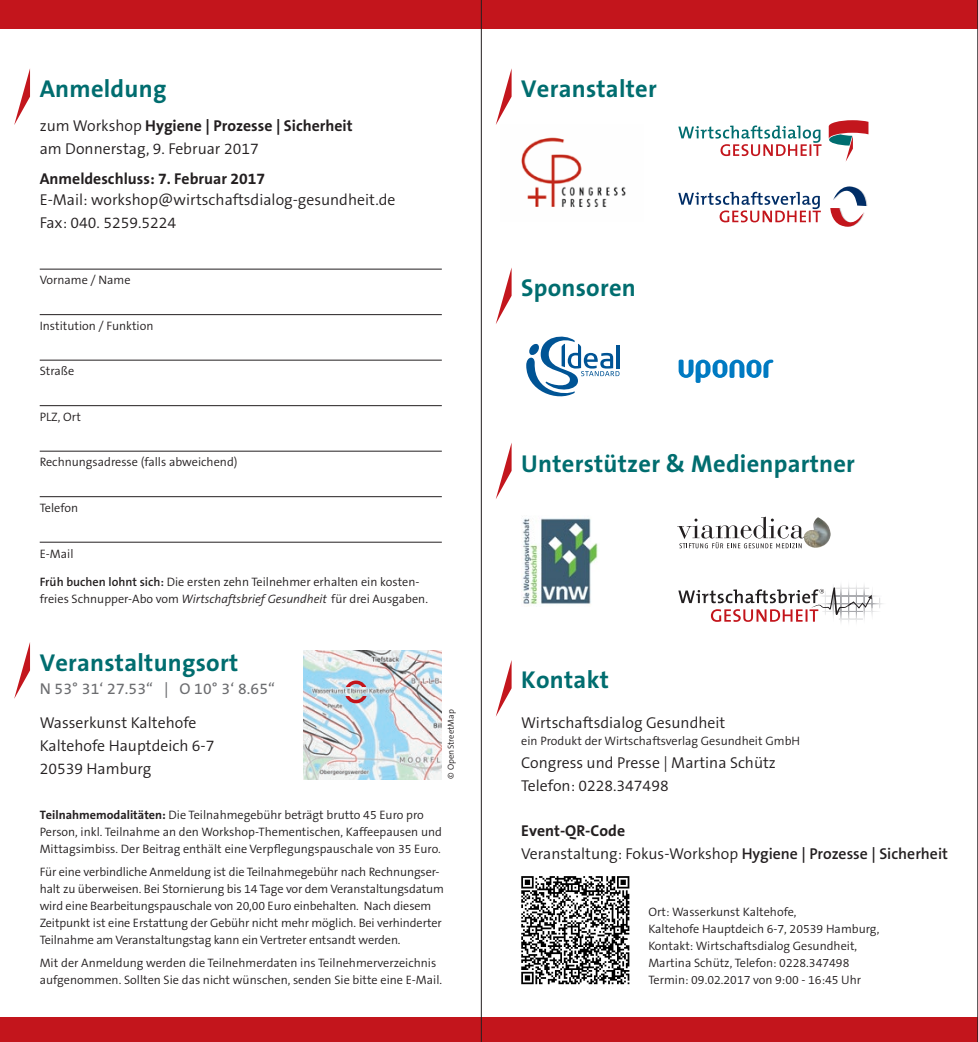
<style>
.page{position:relative;width:978px;height:1042px;background:#fff}
.page>*{position:absolute;margin:0;border:0;box-sizing:border-box;transform-origin:0 0}
.t1{font:700 24.5px "The Sans B7";letter-spacing:.01em;color:#006d6f}
.t2{font:300 15.75px "The Sans B4";color:#231f20}
.t3{font:700 15.75px "The Sans B7";color:#231f20}
.t4{font:15.75px "The Sans B5 Plain";letter-spacing:.01em;color:#6c6d70}
.t5{font:300 12.25px/17px "The Sans B4";color:#231f20}
.t6{font:300 8.75px "The Sans B4";color:#231f20}
.s1{font-family:"The Sans B4";font-weight:300}
.s2{font-family:"The Sans B6";font-weight:600}
.s3{font-style:italic}
.s4{font-family:"The Sans B7";font-weight:700}
.s5{font-family:"The Sans HP6 Se Bld";font-weight:400}
</style>
<div class="page">
<img style="left:303px;top:650px;width:138px;height:129px">
<div style="left:0;top:1017px;width:977px;height:25px;background:#c3151c"></div>
<img style="left:521px;top:518px;width:77px;height:86px">
<hr style="left:40px;top:269px;width:401px;height:1px;background:#231f20">
<hr style="left:40px;top:314px;width:401px;height:1px;background:#231f20">
<hr style="left:40px;top:360px;width:401px;height:1px;background:#231f20">
<hr style="left:40px;top:405px;width:401px;height:1px;background:#231f20">
<hr style="left:40px;top:451px;width:401px;height:1px;background:#231f20">
<hr style="left:40px;top:496px;width:401px;height:1px;background:#231f20">
<hr style="left:40px;top:542px;width:401px;height:1px;background:#231f20">
<svg style="left:678px;top:584px;width:205px;height:39px"></svg>
<svg style="left:678px;top:360px;width:95px;height:23px"></svg>
<svg style="left:526px;top:336px;width:93px;height:61px"></svg>
<svg style="left:677px;top:516px;width:126px;height:32px"></svg>
<img style="left:803px;top:517px;width:27px;height:31px">
<svg style="left:830px;top:186px;width:37px;height:41px"></svg>
<svg style="left:678px;top:192px;width:142px;height:30px"></svg>
<img style="left:521px;top:137px;width:105px;height:70px">
<svg style="left:14px;top:69px;width:16px;height:56px"></svg>
<svg style="left:495px;top:662px;width:16px;height:55px"></svg>
<svg style="left:14px;top:642px;width:16px;height:57px"></svg>
<svg style="left:495px;top:71px;width:16px;height:54px"></svg>
<svg style="left:495px;top:270px;width:16px;height:54px"></svg>
<svg style="left:495px;top:445px;width:16px;height:54px"></svg>
<div style="left:344px;top:680px;width:23px;height:23px;border:4px solid #c3151c;border-radius:50%"></div>
<img style="left:303px;top:687px;width:138px;height:8px">
<svg style="left:678px;top:125px;width:143px;height:31px"></svg>
<svg style="left:828px;top:120px;width:40px;height:42px"></svg>
<svg style="left:521px;top:876px;width:108px;height:108px"></svg>
<div style="left:0;top:0;width:977px;height:28px;background:#c3151c"></div>
<hr style="left:481px;top:0;width:1px;height:1042px;background:#231f20">
<hr style="left:977px;top:0;width:1px;height:1042px;background:#231f20">
<p class="t1" style="left:40px;top:76px;width:128px">Anmeldung</p>
<p class="t3" style="left:40px;top:117px;width:314px"><span class="s1">zum Workshop</span> Hygiene | Prozesse | Sicherheit</p>
<p class="t2" style="left:40px;top:140px;width:220px">am Donnerstag, 9. Februar 2017</p>
<p class="t3" style="left:40px;top:170px;width:227px">Anmeldeschluss: 7. Februar 2017</p>
<p class="t2" style="left:40px;top:191px;width:357px">E-Mail: workshop@wirtschaftsdialog-gesundheit.de</p>
<p class="t2" style="left:40px;top:214px;width:138px">Fax: 040. 5259.5224</p>
<p class="t5" style="left:40px;top:272px;width:92px">Vorname / Name</p>
<p class="t5" style="left:40px;top:318px;width:115px">Institution / Funktion</p>
<p class="t5" style="left:40px;top:363px;width:36px">Straße</p>
<p class="t5" style="left:40px;top:409px;width:43px">PLZ, Ort</p>
<p class="t5" style="left:40px;top:454px;width:199px">Rechnungsadresse (falls abweichend)</p>
<p class="t5" style="left:40px;top:500px;width:40px">Telefon</p>
<p class="t5" style="left:40px;top:545px;width:35px">E-Mail</p>
<p class="t5" style="left:40px;top:574px;width:390px"><span class="s2">Früh buchen lohnt sich:</span> Die ersten zehn Teilnehmer erhalten ein kosten&shy;freies Schnupper-Abo vom <span class="s3">Wirtschaftsbrief Gesundheit</span> für drei Ausgaben.</p>
<p class="t1" style="left:40px;top:650px;width:200px">Veranstaltungsort</p>
<p class="t4" style="left:40px;top:680px;width:237px">N 53° 31‘ 27.53“ | O 10° 3‘ 8.65“</p>
<p class="t2" style="left:40px;top:715px;width:158px">Wasserkunst Kaltehofe</p>
<p class="t2" style="left:40px;top:737px;width:176px">Kaltehofe Hauptdeich 6-7</p>
<p class="t2" style="left:40px;top:760px;width:113px">20539 Hamburg</p>
<p class="t6" style="left:446px;top:778px;width:70px;rotate:-90deg">© OpenStreetMap</p>
<p class="t5" style="left:40px;top:807px;width:403px"><span class="s4">Teilnahmemodalitäten:</span> Die Teilnahmegebühr beträgt brutto 45 Euro pro<br>Person, inkl. Teilnahme an den Workshop-Thementischen, Kaffeepausen und<br>Mittagsimbiss. Der Beitrag enthält eine Verpflegungspauschale von 35 Euro.</p>
<p class="t5" style="left:40px;top:864px;width:406px">Für eine verbindliche Anmeldung ist die Teilnahmegebühr nach Rechnungser&shy;halt zu überweisen. Bei Stornierung bis 14 Tage vor dem Veranstaltungsdatum wird eine Bearbeitungspauschale von 20,00 Euro einbehalten. Nach diesem Zeitpunkt ist eine Erstattung der Gebühr nicht mehr möglich. Bei verhinderter Teilnahme am Veranstaltungstag kann ein Vertreter entsandt werden.</p>
<p class="t5" style="left:40px;top:955px;width:398px">Mit der Anmeldung werden die Teilnehmerdaten ins Teilnehmerverzeichnis</p>
<p class="t5" style="left:40px;top:972px;width:404px">aufgenommen. Sollten Sie das nicht wünschen, senden Sie bitte eine E-Mail.</p>
<p class="t1" style="left:521px;top:76px;width:137px">Veranstalter</p>
<p class="t1" style="left:521px;top:275px;width:116px">Sponsoren</p>
<p class="t1" style="left:521px;top:451px;width:335px">Unterstützer &amp; Medienpartner</p>
<p class="t1" style="left:521px;top:667px;width:89px">Kontakt</p>
<p class="t2" style="left:521px;top:715px;width:205px">Wirtschaftsdialog Gesundheit</p>
<p class="t5" style="left:521px;top:733px;width:280px">ein Produkt der Wirtschaftsverlag Gesundheit GmbH</p>
<p class="t2" style="left:521px;top:754px;width:256px">Congress und Presse | Martina Schütz</p>
<p class="t2" style="left:521px;top:777px;width:149px">Telefon: 0228.347498</p>
<p class="t3" style="left:521px;top:822px;width:105px">Event-QR-Code</p>
<p class="t2" style="left:521px;top:845px;width:428px">Veranstaltung: Fokus-Workshop <span class="s5">Hygiene | Prozesse | Sicherheit</span></p>
<p class="t5" style="left:648px;top:904px;width:150px">Ort: Wasserkunst Kaltehofe,</p>
<p class="t5" style="left:648px;top:921px;width:233px">Kaltehofe Hauptdeich 6-7, 20539 Hamburg,</p>
<p class="t5" style="left:648px;top:938px;width:210px">Kontakt: Wirtschaftsdialog Gesundheit,</p>
<p class="t5" style="left:648px;top:955px;width:202px">Martina Schütz, Telefon: 0228.347498</p>
<p class="t5" style="left:648px;top:972px;width:214px">Termin: 09.02.2017 von 9:00 - 16:45 Uhr</p>
</div>
